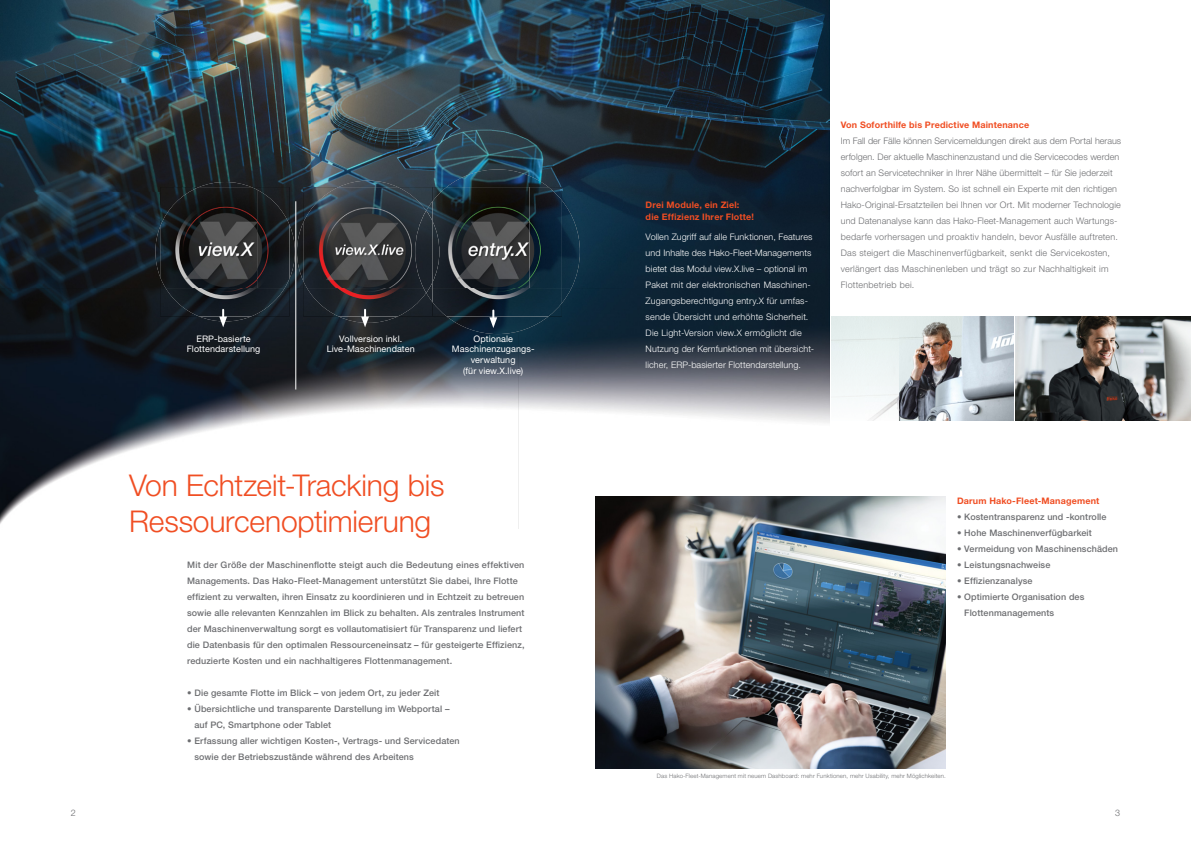
<style>
.page{position:relative;width:1191px;height:842px;background:#fff}
.page>*{position:absolute;margin:0;border:0;box-sizing:border-box;transform-origin:0 0}
.t1{font:300 30px/36px "Helvetica Neue LT Std";letter-spacing:-.01em;color:#f04e23}
.t2{font:500 9px/16px "Helvetica Neue LT Std";letter-spacing:.01em;color:#6d6e71}
.t3{font:300 9px/16px "Helvetica Neue LT Std";letter-spacing:.01em;color:#6d6e71}
.t4{font:300 9px/16px "Helvetica Neue LT Std";letter-spacing:.015em;color:#fff}
.t5{font:9px/10.8px "Helvetica Neue LT Std";letter-spacing:.01em;color:#fff;text-align:center}
.t6{font:700 9px/12px "Helvetica Neue LT Std";letter-spacing:.02em;color:#f04e23}
.t7{font:300 6px "Helvetica Neue LT Std";letter-spacing:.025em;color:#6d6e71}
</style>
<div class="page">
<img style="left:0;top:0;width:622px;height:192px">
<img style="left:622px;top:0;width:207px;height:288px">
<img style="left:0;top:192px;width:160px;height:96px">
<img style="left:289px;top:192px;width:14px;height:96px">
<img style="left:562px;top:192px;width:60px;height:96px">
<img style="left:863px;top:317px;width:150px;height:104px">
<img style="left:1015px;top:317px;width:176px;height:104px">
<img style="left:829px;top:288px;width:70px;height:55px">
<img style="left:829px;top:342px;width:34px;height:81px">
<img style="left:0;top:288px;width:484px;height:236px">
<img style="left:519px;top:288px;width:310px;height:135px">
<img style="left:484px;top:334px;width:35px;height:195px">
<img style="left:595px;top:496px;width:350px;height:272px">
<img style="left:199px;top:182px;width:52px;height:5px">
<img style="left:155px;top:226px;width:5px;height:51px">
<img style="left:289px;top:225px;width:6px;height:54px">
<img style="left:199px;top:316px;width:52px;height:5px">
<img style="left:297px;top:181px;width:101px;height:100px">
<img style="left:338px;top:316px;width:60px;height:7px">
<img style="left:446px;top:169px;width:102px;height:18px">
<img style="left:562px;top:200px;width:18px;height:88px">
<img style="left:432px;top:288px;width:139px;height:46px">
<img style="left:257px;top:187px;width:32px;height:3px">
<img style="left:160px;top:288px;width:6px;height:28px">
<img style="left:285px;top:288px;width:4px;height:28px">
<img style="left:160px;top:187px;width:97px;height:101px">
<img style="left:257px;top:190px;width:32px;height:98px">
<img style="left:166px;top:288px;width:119px;height:28px">
<img style="left:303px;top:288px;width:129px;height:28px">
<img style="left:303px;top:187px;width:123px;height:101px">
<img style="left:307px;top:288px;width:119px;height:28px">
<img style="left:426px;top:201px;width:6px;height:10px">
<img style="left:426px;top:293px;width:6px;height:9px">
<img style="left:415px;top:211px;width:17px;height:77px">
<svg style="left:423px;top:282px;width:9px;height:11px"></svg>
<img style="left:432px;top:187px;width:130px;height:129px">
<img style="left:529px;top:187px;width:33px;height:101px">
<svg style="left:219px;top:310px;width:8px;height:17px"></svg>
<svg style="left:489px;top:310px;width:8px;height:18px"></svg>
<svg style="left:361px;top:310px;width:8px;height:17px"></svg>
<hr style="left:295px;top:201px;width:1px;height:188px;background:#fff">
<p class="t5" style="left:187px;top:333px;width:75px">ERP-basierte<br>Flottendarstellung</p>
<p class="t5" style="left:327px;top:333px;width:89px">Vollversion inkl.<br>Live-Maschinendaten</p>
<p class="t5" style="left:452px;top:333px;width:84px">Optionale<br>Maschinen zugangs - verwaltung<br>(für view.X.live)</p>
<h1 class="t1" style="left:129px;top:467px;width:317px">Von Echtzeit-Tracking bis<br>Ressourcenoptimierung</h1>
<p class="t2" style="left:187px;top:557px;width:339px">Mit der Größe der Maschinenflotte steigt auch die Bedeutung eines effektiven Managements. Das Hako-Fleet-Management unterstützt Sie dabei, Ihre Flotte effizient zu verwalten, ihren Einsatz zu koordinieren und in Echtzeit zu betreuen sowie alle relevanten Kennzahlen im Blick zu behalten. Als zentrales Instrument der Maschinenverwaltung sorgt es vollautomatisiert für Transparenz und liefert die Datenbasis für den optimalen Ressourceneinsatz – für gesteigerte Effizienz, reduzierte Kosten und ein nachhaltigeres Flottenmanagement.</p>
<p class="t2" style="left:187px;top:685px;width:254px">• Die gesamte Flotte im Blick – von jedem Ort, zu jeder Zeit</p>
<p class="t2" style="left:194px;top:701px;width:257px;text-indent:-7px">• Übersichtliche und transparente Darstellung im Webportal – auf PC, Smartphone oder Tablet</p>
<p class="t2" style="left:194px;top:733px;width:267px;text-indent:-7px">• Erfassung aller wichtigen Kosten-, Vertrags- und Servicedaten sowie der Betriebszustände während des Arbeitens</p>
<p class="t6" style="left:645px;top:199px;width:110px">Drei Module, ein Ziel: die Effizienz Ihrer Flotte!</p>
<p class="t4" style="left:645px;top:229px;width:170px">Vollen Zugriff auf alle Funktionen, Features und Inhalte des Hako-Fleet-Managements bietet das Modul view.X.live – optional im Paket mit der elektronischen Maschinen-Zugangsberechtigung entry.X für umfas&shy;sende Übersicht und erhöhte Sicherheit.<br>Die Light-Version view.X ermöglicht die Nutzung der Kernfunktionen mit übersicht&shy;licher, ERP-basierter Flottendarstellung.</p>
<p class="t6" style="left:840px;top:119px;width:190px">Von Soforthilfe bis Predictive Maintenance</p>
<p class="t3" style="left:840px;top:133px;width:282px">Im Fall der Fälle können Servicemeldungen direkt aus dem Portal heraus erfolgen. Der aktuelle Maschinenzustand und die Servicecodes werden sofort an Servicetechniker in Ihrer Nähe übermittelt – für Sie jederzeit nachverfolgbar im System. So ist schnell ein Experte mit den richtigen Hako-Original-Ersatzteilen bei Ihnen vor Ort. Mit moderner Technologie und Datenanalyse kann das Hako-Fleet-Management auch Wartungs&shy;bedarfe vorhersagen und proaktiv handeln, bevor Ausfälle auftreten.<br>Das steigert die Maschinenverfügbarkeit, senkt die Servicekosten, verlängert das Maschinenleben und trägt so zur Nachhaltigkeit im Flottenbetrieb bei.</p>
<p class="t6" style="left:957px;top:495px;width:144px">Darum Hako-Fleet-Management</p>
<p class="t2" style="left:957px;top:509px;width:151px">• Kostentransparenz und -kontrolle</p>
<p class="t2" style="left:957px;top:525px;width:136px">• Hohe Maschinenverfügbarkeit</p>
<p class="t2" style="left:957px;top:541px;width:163px">• Vermeidung von Maschinenschäden</p>
<p class="t2" style="left:957px;top:557px;width:95px">• Leistungsnachweise</p>
<p class="t2" style="left:957px;top:573px;width:77px">• Effizienzanalyse</p>
<p class="t2" style="left:964px;top:589px;width:122px;text-indent:-7px">• Optimierte Organisation des<br>Flottenmanagements</p>
<p class="t7" style="left:657px;top:772px;width:290px">Das Hako-Fleet-Management mit neuem Dashboard: mehr Funktionen, mehr Usability, mehr Möglichkeiten.</p>
<p class="t3" style="left:71px;top:805px;width:7px">2</p>
<p class="t3" style="left:1115px;top:805px;width:7px">3</p>
</div>
